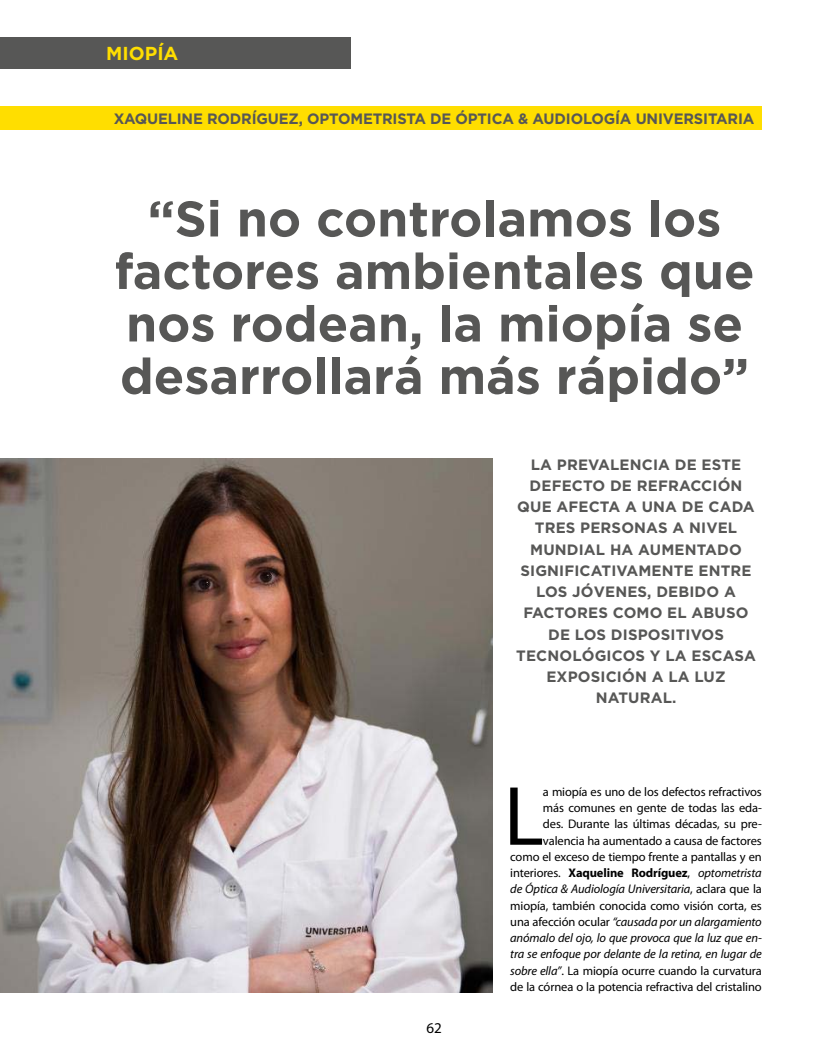
<style>
.page{position:relative;width:815px;height:1063px;background:#fff}
.page>*{position:absolute;margin:0;border:0;box-sizing:border-box;transform-origin:0 0}
.t1{font:84.88px "Myriad Pro";color:#000}
.t2{font:700 50px/52.5px "Gotham";color:#575756;text-align:center}
.t3{font:700 18.75px "Gotham";color:#ffde00}
.t4{font:700 15px/21.2px "Gotham";letter-spacing:.01em;color:#575756;text-align:center}
.t5{font:700 15px "Gotham";letter-spacing:-.01em;color:#575756}
.t6{font:15px "Myriad Pro";color:#000}
.t7{font:12.5px/16.2px "Myriad Pro";letter-spacing:-.01em;color:#000;text-align:right}
.s1{font-weight:700}
.s2{font-style:italic}
</style>
<div class="page">
<div style="left:0;top:106px;width:761px;height:24px;background:#ffde00"></div>
<img style="left:0;top:459px;width:493px;height:533px">
<div style="left:0;top:37px;width:350px;height:32px;background:#575756"></div>
<h3 class="t3" style="left:106px;top:43px;width:74px">MIOPÍA</h3>
<p class="t5" style="left:114px;top:110px;width:642px">XAQUELINE RODRÍGUEZ, OPTOMETRISTA DE ÓPTICA &amp; AUDIOLOGÍA UNIVERSITARIA</p>
<h2 class="t2" style="left:114px;top:191px;width:642px">“Si no controlamos los factores ambientales que nos rodean, la miopía se desarrollará más rápido”</h2>
<p class="t4" style="left:516px;top:453px;width:241px">LA PREVALENCIA DE ESTE<br>DEFECTO DE REFRACCIÓN<br>QUE AFECTA A UNA DE CADA<br>TRES PERSONAS A NIVEL<br>MUNDIAL HA AUMENTADO<br>SIGNIFICATIVAMENTE ENTRE<br>LOS JÓVENES, DEBIDO A<br>FACTORES COMO EL ABUSO<br>DE LOS DISPOSITIVOS<br>TECNOLÓGICOS Y LA ESCASA<br>EXPOSICIÓN A LA LUZ<br>NATURAL.</p>
<p class="t6" style="left:426px;top:1019px;width:17px">62</p>
<p class="t7" style="left:510px;top:783px;width:253px">a miopía es uno de los defectos refractivos<br>más comunes en gente de todas las eda-<br>des. Durante las últimas décadas, su pre&shy;valencia ha aumentado a causa de factores<br>como el exceso de tiempo frente a pantallas y en interiores. <span class="s1">Xaqueline Rodríguez</span>, <span class="s2">optometrista de Óptica &amp; Audiología Universitaria</span>, aclara que la miopía, también conocida como visión corta, es una afección ocular <span class="s2">“causada por un alargamiento anómalo del ojo, lo que provoca que la luz que en&shy;tra se enfoque por delante de la retina, en lugar de sobre ella”</span>. La miopía ocurre cuando la curvatura de la córnea o la potencia refractiva del cristalino</p>
<h1 class="t1" style="left:504px;top:764px;width:42px">L</h1>
</div>
